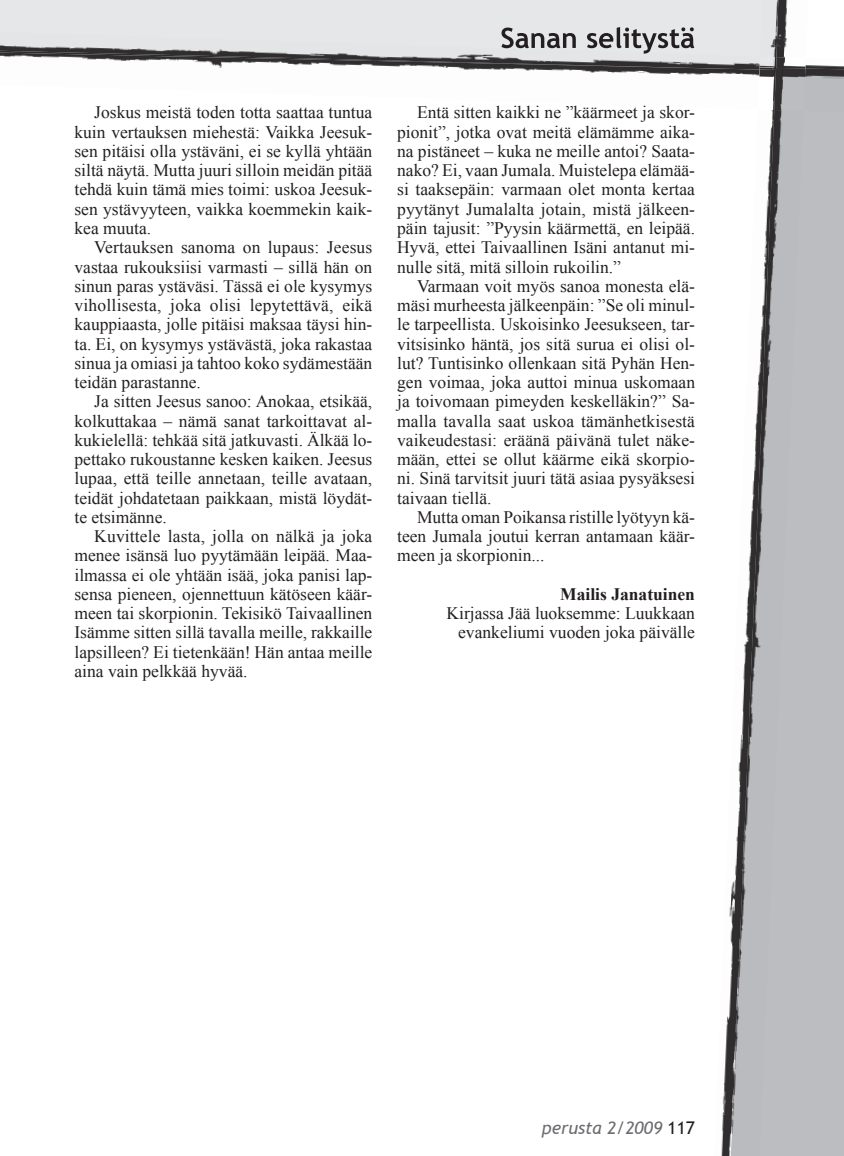
<style>
.page{position:relative;width:844px;height:1156px;background:#fff}
.page>*{position:absolute;margin:0;border:0;box-sizing:border-box;transform-origin:0 0}
.t1{font:17.5px/19.2px "Times New Roman";color:#231f20;text-align:justify}
.t2{font:italic 17.5px "Trebuchet MS";color:#6c6d70}
.t3{font:700 17.5px "Times New Roman";color:#231f20}
.s1{font-style:normal;color:#231f20}
</style>
<div class="page">
<div style="left:809px;top:113px;width:34px;height:1043px;background:#bcbdc0"></div>
<div style="left:0;top:0;width:712px;height:32px;background:#e6e7e9"></div>
<img style="left:525px;top:65px;width:318px;height:10px">
<img style="left:809px;top:69px;width:34px;height:44px">
<img style="left:0;top:32px;width:712px;height:38px">
<img style="left:712px;top:0;width:97px;height:1156px">
<img style="left:730px;top:110px;width:73px;height:1046px">
<img style="left:759px;top:0;width:19px;height:57px">
<img style="left:757px;top:57px;width:48px;height:53px">
<svg style="left:773px;top:57px;width:3px;height:13px"></svg>
<img style="left:774px;top:68px;width:31px;height:43px">
<img style="left:759px;top:57px;width:14px;height:13px">
<svg style="left:501px;top:27px;width:193px;height:27px;background:#aeaeaf"></svg>
<p class="t1" style="left:74px;top:103px;width:299px;text-indent:20px">Joskus meistä toden totta saattaa tuntua kuin vertauksen miehestä: Vaikka Jeesuk&shy;sen pitäisi olla ystäväni, ei se kyllä yhtään siltä näytä. Mutta juuri silloin meidän pitää tehdä kuin tämä mies toimi: uskoa Jeesuk&shy;sen ystävyyteen, vaikka koemmekin kaik&shy;kea muuta.</p>
<p class="t1" style="left:74px;top:238px;width:299px;text-indent:20px">Vertauksen sanoma on lupaus: Jeesus vastaa rukouksiisi varmasti – sillä hän on sinun paras ystäväsi. Tässä ei ole kysymys vihollisesta, joka olisi lepytettävä, eikä kauppiaasta, jolle pitäisi maksaa täysi hin&shy;ta. Ei, on kysymys ystävästä, joka rakastaa sinua ja omiasi ja tahtoo koko sydämestään teidän parastanne.</p>
<p class="t1" style="left:74px;top:392px;width:299px;text-indent:20px">Ja sitten Jeesus sanoo: Anokaa, etsikää, kolkuttakaa – nämä sanat tarkoittavat al&shy;kukielellä: tehkää sitä jatkuvasti. Älkää lo&shy;pettako rukoustanne kesken kaiken. Jeesus lupaa, että teille annetaan, teille avataan, teidät johdatetaan paikkaan, mistä löydät&shy;te etsimänne.</p>
<p class="t1" style="left:74px;top:526px;width:299px;text-indent:20px">Kuvittele lasta, jolla on nälkä ja joka menee isänsä luo pyytämään leipää. Maa&shy;ilmassa ei ole yhtään isää, joka panisi lap&shy;sensa pieneen, ojennettuun kätöseen käär&shy;meen tai skorpionin. Tekisikö Taivaallinen Isämme sitten sillä tavalla meille, rakkaille lapsilleen? Ei tietenkään! Hän antaa meille aina vain pelkkää hyvää.</p>
<p class="t1" style="left:397px;top:103px;width:299px;text-indent:20px">Entä sitten kaikki ne ”käärmeet ja skor&shy;pionit”, jotka ovat meitä elämämme aika&shy;na pistäneet – kuka ne meille antoi? Saata&shy;nako? Ei, vaan Jumala. Muistelepa elämää&shy;si taaksepäin: varmaan olet monta kertaa pyytänyt Jumalalta jotain, mistä jälkeen&shy;päin tajusit: ”Pyysin käärmettä, en leipää.<br>Hyvä, ettei Taivaallinen Isäni antanut mi&shy;nulle sitä, mitä silloin rukoilin.”</p>
<p class="t1" style="left:397px;top:276px;width:299px;text-indent:20px">Varmaan voit myös sanoa monesta elä&shy;mäsi murheesta jälkeenpäin: ”Se oli minul&shy;le tarpeellista. Uskoisinko Jeesukseen, tar&shy;vitsisinko häntä, jos sitä surua ei olisi ol&shy;lut? Tuntisinko ollenkaan sitä Pyhän Hen&shy;gen voimaa, joka auttoi minua uskomaan ja toivomaan pimeyden keskelläkin?” Sa&shy;malla tavalla saat uskoa tämänhetkisestä vaikeudestasi: eräänä päivänä tulet näke&shy;mään, ettei se ollut käärme eikä skorpio&shy;ni. Sinä tarvitsit juuri tätä asiaa pysyäksesi taivaan tiellä.</p>
<p class="t1" style="left:397px;top:507px;width:299px;text-indent:20px">Mutta oman Poikansa ristille lyötyyn kä&shy;teen Jumala joutui kerran antamaan käär&shy;meen ja skorpionin...</p>
<p class="t3" style="left:560px;top:584px;width:136px">Mailis Janatuinen</p>
<p class="t1" style="left:446px;top:603px;width:250px;text-align:right">Kirjassa Jää luoksemme: Luukkaan evankeliumi vuoden joka päivälle</p>
<p class="t2" style="left:542px;top:1117px;width:154px">perusta 2/2009 <span class="s1">117</span></p>
</div>
